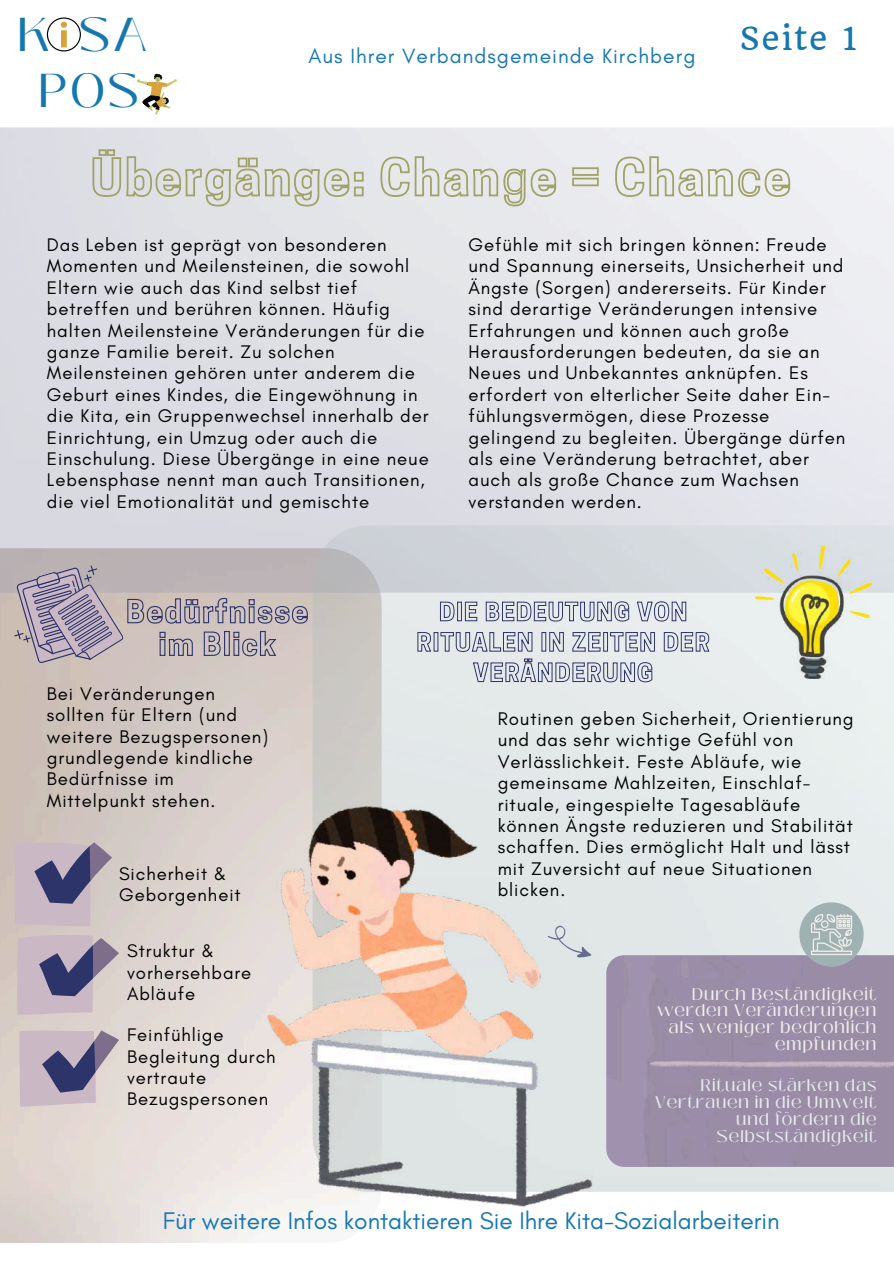
<style>
.page{position:relative;width:894px;height:1264px;background:#fff}
.page>*{position:absolute;margin:0;border:0;box-sizing:border-box;transform-origin:0 0}
.t1{font:47.4px/55.9px "Black Mango";color:#1677af;text-align:center}
.t2{font:31.35px "Quando";letter-spacing:.05em;color:#1677af}
.t3{font:24.45px "Glacial Indifference";color:#1677af}
.t4{font:21px "Glacial Indifference";letter-spacing:.05em;color:#1677af}
.t5{font:18.6px/21.3px "Glacial Indifference";letter-spacing:.05em;color:#000}
.t6{font:16.8px/16.8px "Black Mango";letter-spacing:.05em;color:#e6ecee;text-align:right}
.t7{font:16.8px/16.8px "Black Mango";letter-spacing:.05em;color:#f1efec;text-align:right}
</style>
<div class="page">
<svg style="left:137px;top:73px;width:40px;height:42px"></svg>
<div style="left:47px;top:17px;width:34px;height:34px;border:1px solid #000;border-radius:50%"></div>
<svg style="left:61px;top:22px;width:6px;height:25px"></svg>
<img style="left:312px;top:525px;width:581px;height:666px">
<img style="left:268px;top:805px;width:324px;height:401px">
<svg style="left:14px;top:841px;width:105px;height:265px"></svg>
<img style="left:606px;top:955px;width:287px;height:211px">
<svg style="left:547px;top:923px;width:45px;height:44px"></svg>
<svg style="left:642px;top:1060px;width:251px;height:8px"></svg>
<svg style="left:799px;top:902px;width:64px;height:64px"></svg>
<svg style="left:439px;top:601px;width:247px;height:21px"></svg>
<svg style="left:417px;top:631px;width:292px;height:21px"></svg>
<svg style="left:472px;top:658px;width:180px;height:24px"></svg>
<img style="left:755px;top:545px;width:116px;height:133px">
<svg style="left:91px;top:148px;width:466px;height:59px"></svg>
<svg style="left:571px;top:155px;width:220px;height:43px"></svg>
<svg style="left:14px;top:565px;width:294px;height:102px"></svg>
<h1 class="t1" style="left:17px;top:7px;width:132px">K SA<br>POS</h1>
<p class="t4" style="left:308px;top:43px;width:388px">Aus Ihrer Verbandsgemeinde Kirchberg</p>
<h2 class="t2" style="left:739px;top:19px;width:119px">Seite 1</h2>
<p class="t5" style="left:47px;top:234px;width:383px">Das Leben ist geprägt von besonderen Momenten und Meilensteinen, die sowohl Eltern wie auch das Kind selbst tief betreffen und berühren können. Häufig halten Meilensteine Veränderungen für die ganze Familie bereit. Zu solchen Meilensteinen gehören unter anderem die Geburt eines Kindes, die Eingewöhnung in die Kita, ein Gruppenwechsel innerhalb der Einrichtung, ein Umzug oder auch die Einschulung. Diese Übergänge in eine neue Lebensphase nennt man auch Transitionen, die viel Emotionalität und gemischte</p>
<p class="t5" style="left:468px;top:234px;width:378px">Gefühle mit sich bringen können: Freude und Spannung einerseits, Unsicherheit und Ängste (Sorgen) andererseits. Für Kinder sind derartige Veränderungen intensive Erfahrungen und können auch große Herausforderungen bedeuten, da sie an Neues und Unbekanntes anknüpfen. Es erfordert von elterlicher Seite daher Ein&shy;fühlungsvermögen, diese Prozesse gelingend zu begleiten. Übergänge dürfen als eine Veränderung betrachtet, aber auch als große Chance zum Wachsen verstanden werden.</p>
<p class="t5" style="left:47px;top:682px;width:223px">Bei Veränderungen sollten für Eltern (und weitere Bezugspersonen) grundlegende kindliche<br>Bedürfnisse im<br>Mittelpunkt stehen.</p>
<p class="t5" style="left:119px;top:862px;width:123px">Sicherheit &amp;<br>Geborgenheit</p>
<p class="t5" style="left:127px;top:940px;width:126px">Struktur &amp; vorhersehbare<br>Abläufe</p>
<p class="t5" style="left:127px;top:1024px;width:150px">Feinfühlige<br>Begleitung durch vertraute<br>Bezugspersonen</p>
<p class="t5" style="left:497px;top:708px;width:357px">Routinen geben Sicherheit, Orientierung und das sehr wichtige Gefühl von Verlässlichkeit. Feste Abläufe, wie gemeinsame Mahlzeiten, Einschlaf&shy;rituale, eingespielte Tagesabläufe können Ängste reduzieren und Stabilität schaffen. Dies ermöglicht Halt und lässt mit Zuversicht auf neue Situationen blicken.</p>
<p class="t7" style="left:656px;top:985px;width:221px">Durch Beständigkeit werden Veränderungen als weniger bedrohlich empfunden</p>
<p class="t6" style="left:654px;top:1076px;width:223px">Rituale stärken das<br>Vertrauen in die Umwelt und fördern die<br>Selbstständigkeit</p>
<h3 class="t3" style="left:163px;top:1205px;width:618px">Für weitere Infos kontaktieren Sie Ihre Kita-Sozialarbeiterin</h3>
</div>
